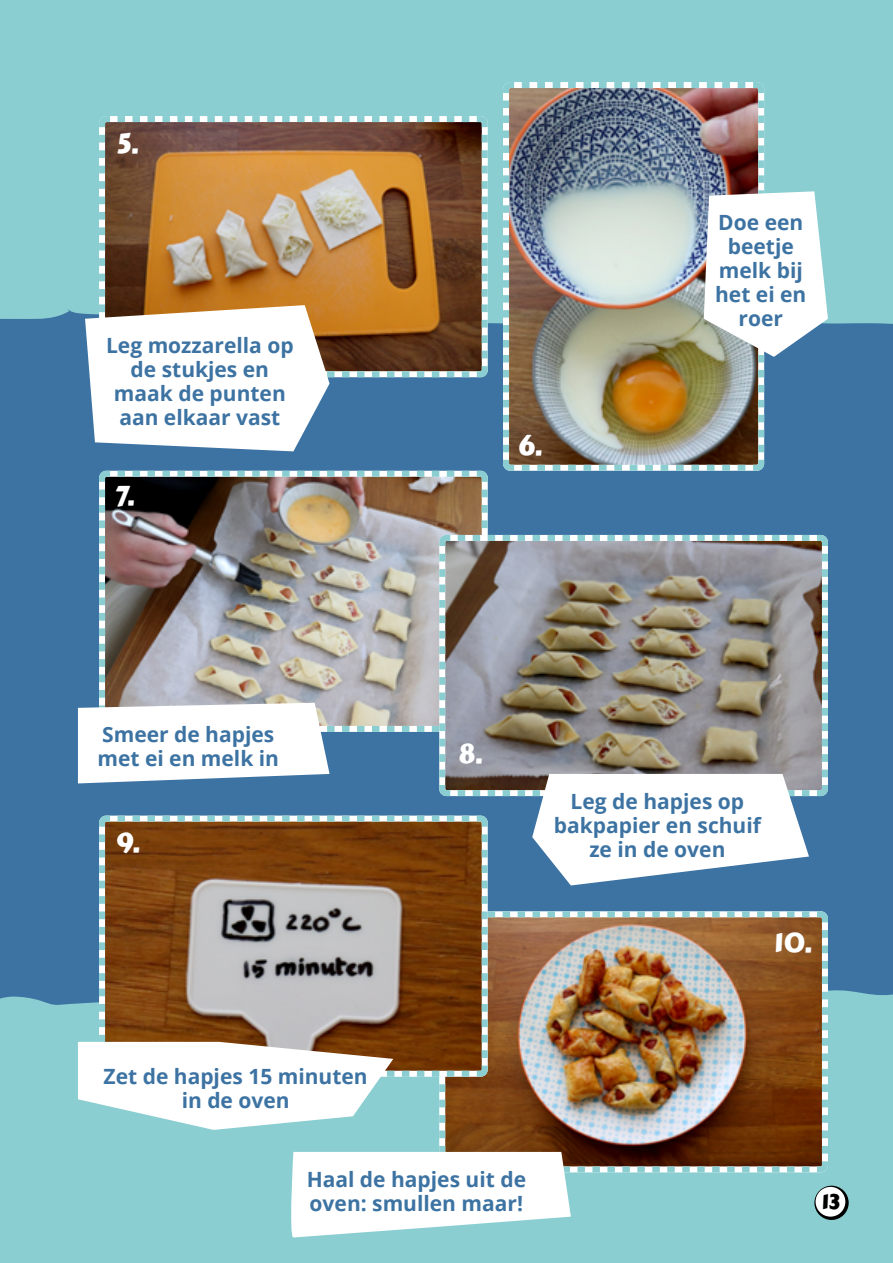
<style>
.page{position:relative;width:893px;height:1263px;background:#8bced1}
.page>*{position:absolute;margin:0;border:0;box-sizing:border-box;transform-origin:0 0}
.t1{font:27px "Carter One";color:#fff}
.t2{font:700 21px/24px "Open Sans";color:#3d73a2;text-align:center}
.t3{font:21px "Carter One";color:#000}
</style>
<div class="page">
<div style="left:0;top:310px;width:893px;height:695px;background:#3d73a2"></div>
<svg style="left:813px;top:908px;width:18px;height:265px"></svg>
<svg style="left:96px;top:468px;width:395px;height:18px;background:#7a8588"></svg>
<img style="left:500px;top:82px;width:267px;height:392px">
<svg style="left:813px;top:532px;width:18px;height:267px"></svg>
<svg style="left:99px;top:116px;width:392px;height:264px"></svg>
<svg style="left:85px;top:135px;width:388px;height:316px;background:#ac977d"></svg>
<svg style="left:704px;top:97px;width:124px;height:355px"></svg>
<img style="left:78px;top:486px;width:735px;height:751px">
<svg style="left:817px;top:1188px;width:29px;height:30px"></svg>
<div style="left:814px;top:1186px;width:35px;height:34px;border:4px solid #000;border-radius:50%"></div>
<div style="left:816px;top:1187px;width:29px;height:29px;background:#fff;border-radius:50%"></div>
<p class="t1" style="left:117px;top:123px;width:23px">5.</p>
<p class="t2" style="left:106px;top:333px;width:189px">Leg mozzarella op de stukjes en maak de punten aan elkaar vast</p>
<p class="t1" style="left:115px;top:475px;width:21px">7.</p>
<p class="t1" style="left:518px;top:425px;width:26px">6.</p>
<p class="t2" style="left:715px;top:210px;width:93px">Doe een beetje melk bij het ei en roer</p>
<p class="t2" style="left:97px;top:722px;width:183px;text-align:left">Smeer de hapjes met ei en melk in</p>
<p class="t1" style="left:116px;top:822px;width:26px">9.</p>
<p class="t1" style="left:458px;top:733px;width:26px">8.</p>
<p class="t2" style="left:554px;top:788px;width:209px">Leg de hapjes op bakpapier en schuif ze in de oven</p>
<p class="t1" style="left:774px;top:922px;width:40px">10.</p>
<p class="t2" style="left:104px;top:1064px;width:266px">Zet de hapjes 15 minuten in de oven</p>
<p class="t2" style="left:307px;top:1166px;width:221px;text-align:left">Haal de hapjes uit de oven: smullen maar!</p>
<p class="t3" style="left:821px;top:1186px;width:20px">13</p>
</div>
